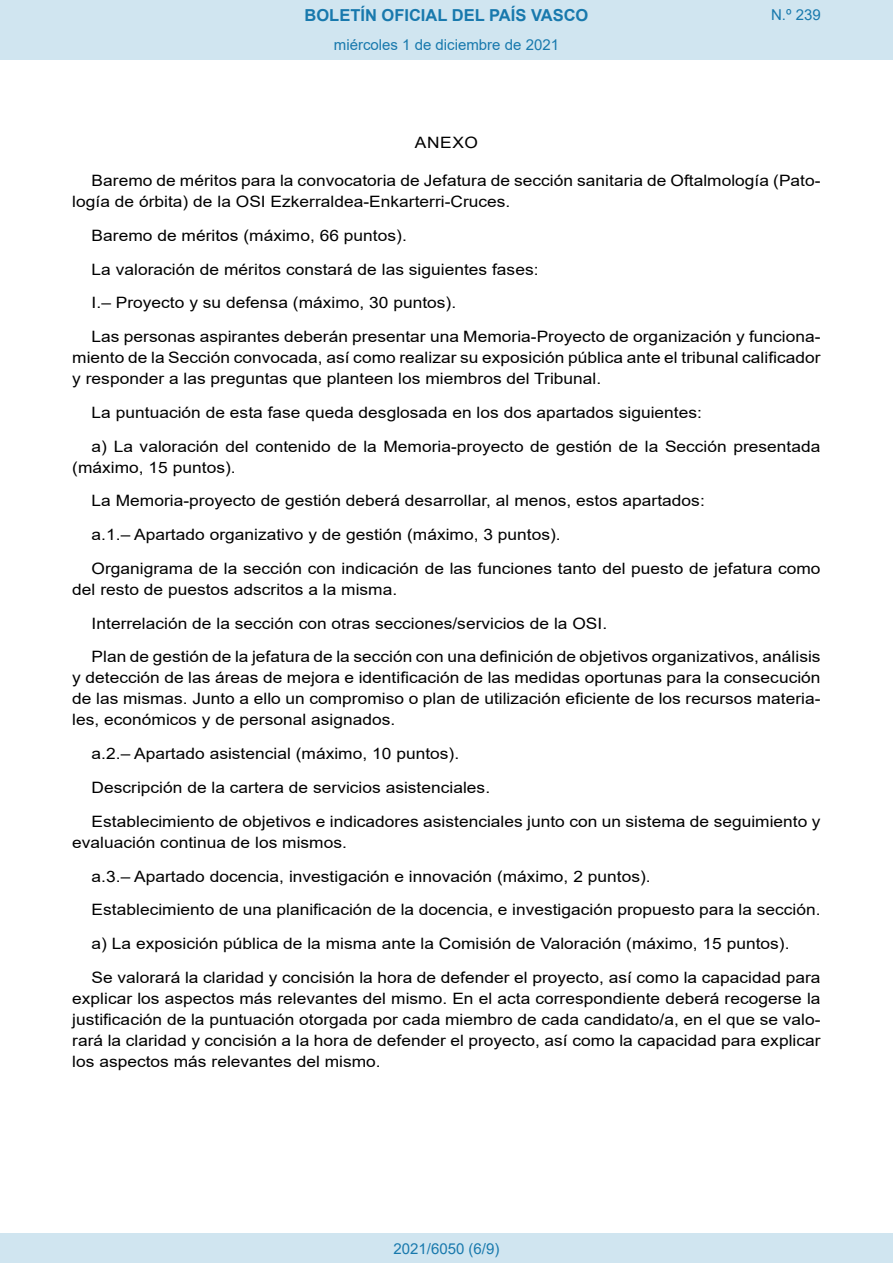
<style>
.page{position:relative;width:893px;height:1263px;background:#fff}
.page>*{position:absolute;margin:0;border:0;box-sizing:border-box;transform-origin:0 0}
.t1{font:700 16.5px "Arial";color:#1879ad}
.BOPVDetalle{font:15.6px/21px "Arial";color:#000;scale:1.11 1}
.BOPVClave{font:15.6px "Arial";letter-spacing:.035em;color:#000;scale:1.11 1}
.Paginacion_Centro{font:15px "Arial";color:#1879ad}
</style>
<div class="page">
<div style="left:0;top:0;width:893px;height:60px;background:#d0e5f0"></div>
<div style="left:0;top:1233px;width:893px;height:30px;background:#d0e5f0"></div>
<p class="t1" style="left:305px;top:3px;width:285px">BOLETÍN OFICIAL DEL PAÍS VASCO</p>
<p class="Paginacion_Centro" style="left:334px;top:35px;width:227px">miércoles 1 de diciembre de 2021</p>
<p class="Paginacion_Centro" style="left:771px;top:5px;width:51px">N.º 239</p>
<p class="BOPVClave" style="left:415px;top:132px;width:58px">ANEXO</p>
<p class="BOPVDetalle" style="left:72px;top:170px;width:676px;text-indent:19px">Baremo de méritos para la convocatoria de Jefatura de sección sanitaria de Oftalmología (Pato&shy;logía de órbita) de la OSI Ezkerraldea-Enkarterri-Cruces.</p>
<p class="BOPVDetalle" style="left:92px;top:225px;width:285px">Baremo de méritos (máximo, 66 puntos).</p>
<p class="BOPVDetalle" style="left:92px;top:259px;width:404px">La valoración de méritos constará de las siguientes fases:</p>
<p class="BOPVDetalle" style="left:92px;top:292px;width:330px">I.– Proyecto y su defensa (máximo, 30 puntos).</p>
<p class="BOPVDetalle" style="left:72px;top:326px;width:676px;text-align:justify;text-indent:19px">Las personas aspirantes deberán presentar una Memoria-Proyecto de organización y funciona&shy;miento de la Sección convocada, así como realizar su exposición pública ante el tribunal calificador y responder a las preguntas que planteen los miembros del Tribunal.</p>
<p class="BOPVDetalle" style="left:92px;top:402px;width:551px">La puntuación de esta fase queda desglosada en los dos apartados siguientes:</p>
<p class="BOPVDetalle" style="left:72px;top:436px;width:675px;text-indent:19px">a) La valoración del contenido de la Memoria-proyecto de gestión de la Sección presentada (máximo, 15 puntos).</p>
<p class="BOPVDetalle" style="left:92px;top:490px;width:554px">La Memoria-proyecto de gestión deberá desarrollar, al menos, estos apartados:</p>
<p class="BOPVDetalle" style="left:92px;top:524px;width:424px">a.1.– Apartado organizativo y de gestión (máximo, 3 puntos).</p>
<p class="BOPVDetalle" style="left:72px;top:558px;width:676px;text-indent:19px">Organigrama de la sección con indicación de las funciones tanto del puesto de jefatura como del resto de puestos adscritos a la misma.</p>
<p class="BOPVDetalle" style="left:92px;top:613px;width:466px">Interrelación de la sección con otras secciones/servicios de la OSI.</p>
<p class="BOPVDetalle" style="left:72px;top:646px;width:676px;text-align:justify;text-indent:19px">Plan de gestión de la jefatura de la sección con una definición de objetivos organizativos, análisis y detección de las áreas de mejora e identificación de las medidas oportunas para la consecución de las mismas. Junto a ello un compromiso o plan de utilización eficiente de los recursos materia&shy;les, económicos y de personal asignados.</p>
<p class="BOPVDetalle" style="left:92px;top:743px;width:333px">a.2.– Apartado asistencial (máximo, 10 puntos).</p>
<p class="BOPVDetalle" style="left:92px;top:777px;width:360px">Descripción de la cartera de servicios asistenciales.</p>
<p class="BOPVDetalle" style="left:72px;top:811px;width:676px;text-indent:19px">Establecimiento de objetivos e indicadores asistenciales junto con un sistema de seguimiento y evaluación continua de los mismos.</p>
<p class="BOPVDetalle" style="left:92px;top:865px;width:505px">a.3.– Apartado docencia, investigación e innovación (máximo, 2 puntos).</p>
<p class="BOPVDetalle" style="left:92px;top:899px;width:658px">Establecimiento de una planificación de la docencia, e investigación propuesto para la sección.</p>
<p class="BOPVDetalle" style="left:92px;top:933px;width:630px">a) La exposición pública de la misma ante la Comisión de Valoración (máximo, 15 puntos).</p>
<p class="BOPVDetalle" style="left:72px;top:967px;width:676px;text-align:justify;text-indent:19px">Se valorará la claridad y concisión la hora de defender el proyecto, así como la capacidad para explicar los aspectos más relevantes del mismo. En el acta correspondiente deberá recogerse la justificación de la puntuación otorgada por cada miembro de cada candidato/a, en el que se valo&shy;rará la claridad y concisión a la hora de defender el proyecto, así como la capacidad para explicar los aspectos más relevantes del mismo.</p>
<p class="Paginacion_Centro" style="left:393px;top:1238px;width:107px">2021/6050 (6/9)</p>
</div>
